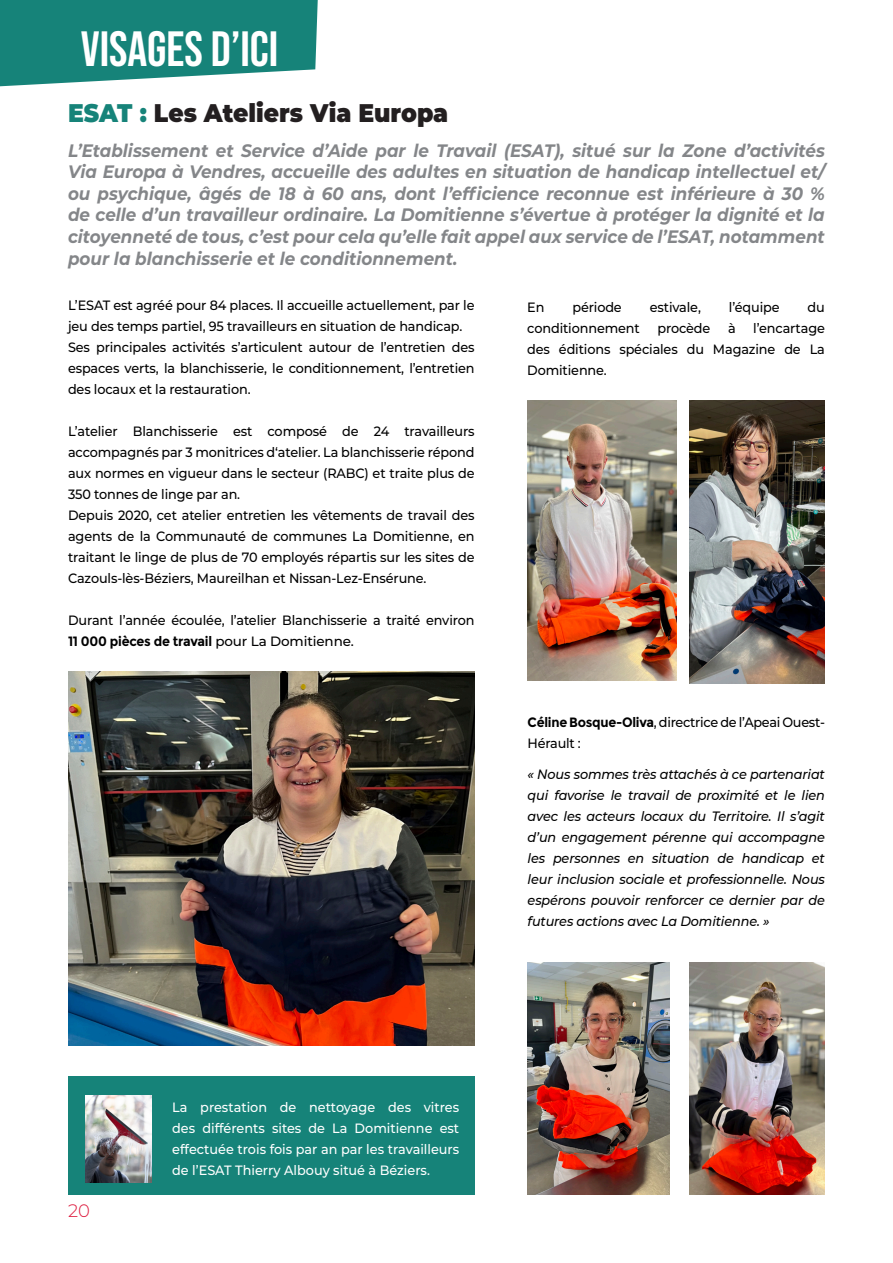
<style>
.page{position:relative;width:893px;height:1263px;background:#fff}
.page>*{position:absolute;margin:0;border:0;box-sizing:border-box;transform-origin:0 0}
.t1{font:49.5px "Bebas Neue";color:#fff}
.t2{font:900 25.5px "Montserrat";color:#231f20;scale:.92 1}
.t3{font:italic 700 18px/21.6px "Montserrat";color:#848689;text-align:justify;scale:.93 1}
.t4{font:300 18px "Montserrat";color:#dd1c3f}
.t5{font:500 13.5px/21px "Montserrat";letter-spacing:-.01em;color:#000001;text-align:justify;scale:.95 1}
.t6{font:italic 500 13.5px/21px "Montserrat";letter-spacing:-.01em;color:#000001;text-align:justify;scale:.95 1}
.t7{font:500 13.5px/21px "Montserrat";color:#fff;text-align:justify;scale:.95 1}
.s1{color:#168379}
.s2{font-weight:700}
</style>
<div class="page">
<svg style="left:0;top:0;width:318px;height:86px;background:#2b8e85"></svg>
<div style="left:68px;top:1077px;width:406px;height:118px;background:#168379"></div>
<img style="left:85px;top:1095px;width:66px;height:87px">
<img style="left:68px;top:671px;width:406px;height:375px">
<img style="left:528px;top:400px;width:148px;height:281px">
<img style="left:527px;top:962px;width:143px;height:233px">
<img style="left:690px;top:962px;width:135px;height:233px">
<img style="left:690px;top:400px;width:135px;height:283px">
<p class="t1" style="left:81px;top:21px;width:199px">VISAGES D’ici</p>
<p class="t2" style="left:68px;top:94px;width:415px"><span class="s1">ESAT :</span> Les Ateliers Via Europa</p>
<p class="t3" style="left:68px;top:138px;width:815px">L’Etablissement et Service d’Aide par le Travail (ESAT), situé sur la Zone d’activités Via Europa à Vendres, accueille des adultes en situation de handicap intellectuel et/ ou psychique, âgés de 18 à 60 ans, dont l’efficience reconnue est inférieure à 30 % de celle d’un travailleur ordinaire. La Domitienne s’évertue à protéger la dignité et la citoyenneté de tous, c’est pour cela qu’elle fait appel aux service de l’ESAT, notamment pour la blanchisserie et le conditionnement.</p>
<p class="t5" style="left:68px;top:294px;width:429px">L’ESAT est agréé pour 84 places. Il accueille actuellement, par le jeu des temps partiel, 95 travailleurs en situation de handicap.</p>
<p class="t5" style="left:68px;top:336px;width:429px">Ses principales activités s’articulent autour de l’entretien des espaces verts, la blanchisserie, le conditionnement, l’entretien des locaux et la restauration.</p>
<p class="t5" style="left:68px;top:420px;width:429px">L’atelier Blanchisserie est composé de 24 travailleurs accompagnés par 3 monitrices d‘atelier. La blanchisserie répond aux normes en vigueur dans le secteur (RABC) et traite plus de 350 tonnes de linge par an.</p>
<p class="t5" style="left:68px;top:504px;width:429px">Depuis 2020, cet atelier entretien les vêtements de travail des agents de la Communauté de communes La Domitienne, en traitant le linge de plus de 70 employés répartis sur les sites de Cazouls-lès-Béziers, Maureilhan et Nissan-Lez-Ensérune.</p>
<p class="t5" style="left:68px;top:609px;width:429px">Durant l’année écoulée, l’atelier Blanchisserie a traité environ<br><span class="s2">11 000 pièces de travail</span> pour La Domitienne.</p>
<p class="t5" style="left:527px;top:296px;width:20px">En</p>
<p class="t5" style="left:572px;top:296px;width:53px">période</p>
<p class="t5" style="left:650px;top:296px;width:55px">estivale,</p>
<p class="t5" style="left:729px;top:296px;width:55px">l’équipe</p>
<p class="t5" style="left:808px;top:296px;width:20px">du</p>
<p class="t5" style="left:527px;top:317px;width:120px">conditionnement</p>
<p class="t5" style="left:657px;top:317px;width:57px">procède</p>
<p class="t5" style="left:728px;top:317px;width:10px">à</p>
<p class="t5" style="left:527px;top:317px;width:315px;text-indent:226px">l’encartage des éditions spéciales du Magazine de La Domitienne.</p>
<h3 class="t4" style="left:68px;top:1198px;width:23px">20</h3>
<p class="t5" style="left:528px;top:711px;width:314px"><span class="s2">Céline Bosque-Oliva</span>, directrice de l’Apeai Ouest-<br>Hérault :</p>
<p class="t6" style="left:528px;top:763px;width:314px">« Nous sommes très attachés à ce partenariat qui favorise le travail de proximité et le lien avec les acteurs locaux du Territoire. Il s’agit d’un engagement pérenne qui accompagne les personnes en situation de handicap et leur inclusion sociale et professionnelle. Nous espérons pouvoir renforcer ce dernier par de futures actions avec La Domitienne. »</p>
<p class="t7" style="left:172px;top:1096px;width:304px">La prestation de nettoyage des vitres des différents sites de La Domitienne est effectuée trois fois par an par les travailleurs de l’ESAT Thierry Albouy situé à Béziers.</p>
</div>
